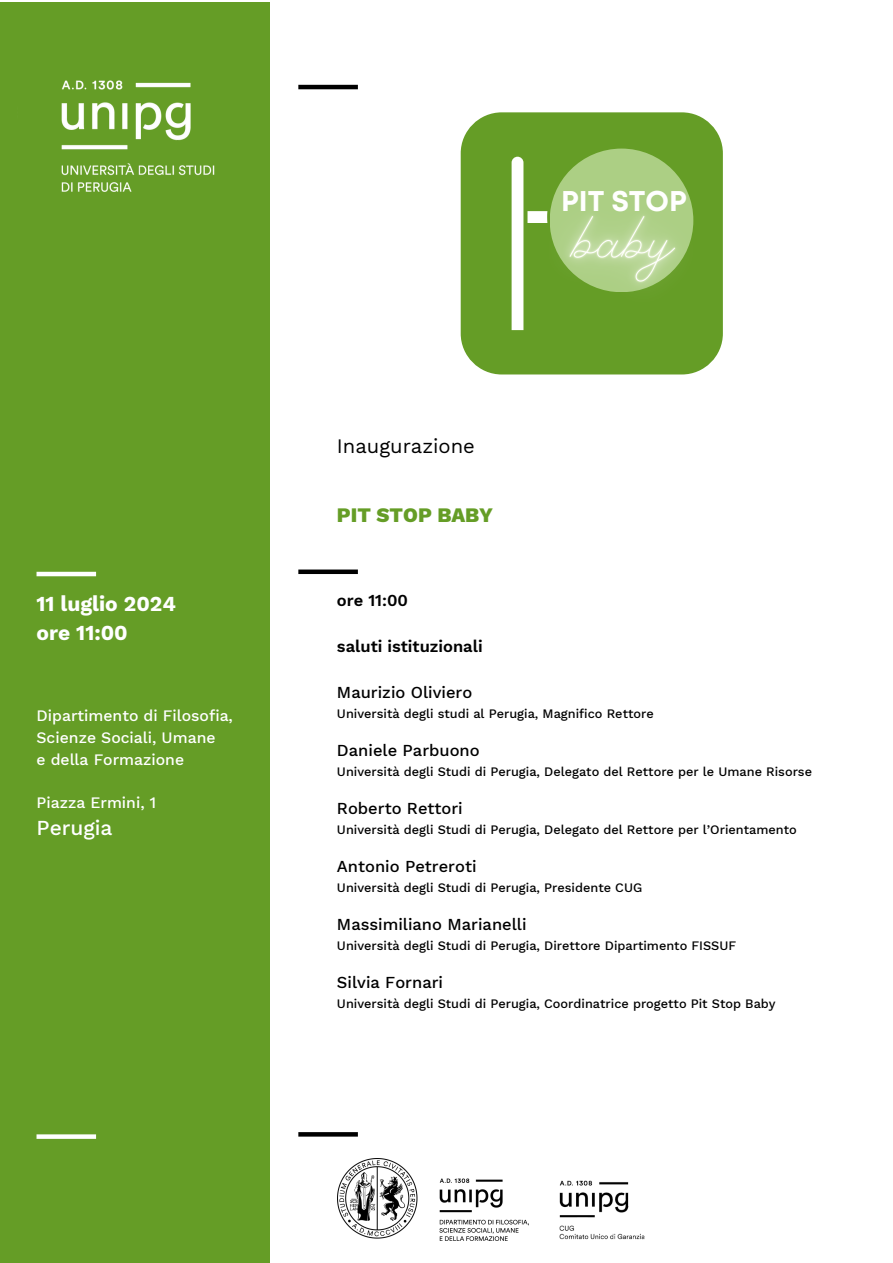
<style>
.page{position:relative;width:893px;height:1263px;background:#fff}
.page>*{position:absolute;margin:0;border:0;box-sizing:border-box;transform-origin:0 0}
.t1{font:700 28.5px "Mont";color:#fffffe}
.t2{font:700 21px/29.2px "Work Sans";color:#fff}
.t3{font:500 21px "Work Sans";color:#fff}
.t4{font:20.25px "Work Sans";color:#000}
.t5{font:800 20.25px "Work Sans";color:#659d26}
.t6{font:500 16.5px "Work Sans";color:#000}
.t7{font:600 16.5px "Work Sans";color:#000}
.t8{font:500 15.75px/21.9px "Work Sans";color:#fff}
.t9{font:500 12.75px "Work Sans";color:#000}
</style>
<div class="page">
<div style="left:0;top:523px;width:270px;height:740px;background:#659d26"></div>
<div style="left:0;top:2px;width:270px;height:529px;background:#659d26"></div>
<img style="left:559px;top:1180px;width:86px;height:60px">
<hr style="left:298px;top:85px;width:60px;height:4px;background:#000">
<div style="left:298px;top:569px;width:60px;height:5px;background:#000"></div>
<hr style="left:37px;top:572px;width:59px;height:4px;background:#fff">
<svg style="left:298px;top:1132px;width:60px;height:4px"></svg>
<div style="left:37px;top:1134px;width:59px;height:5px;background:#fff"></div>
<img style="left:61px;top:80px;width:154px;height:112px">
<div style="left:461px;top:112px;width:262px;height:262px;background:#659d26;border-radius:41px"></div>
<img style="left:338px;top:1158px;width:190px;height:83px">
<img style="left:511px;top:156px;width:212px;height:185px">
<p class="t2" style="left:37px;top:589px;width:141px">11 luglio 2024 ore 11:00</p>
<p class="t8" style="left:37px;top:704px;width:198px">Dipartimento di Filosofia,<br>Scienze Sociali, Umane<br>e della Formazione</p>
<p class="t8" style="left:37px;top:792px;width:121px">Piazza Ermini, 1</p>
<p class="t3" style="left:37px;top:816px;width:78px">Perugia</p>
<p class="t1" style="left:561px;top:190px;width:127px">PIT STOP</p>
<p class="t4" style="left:337px;top:434px;width:139px">Inaugurazione</p>
<p class="t5" style="left:337px;top:503px;width:158px">PIT STOP BABY</p>
<h6 class="t7" style="left:337px;top:591px;width:73px">ore 11:00</h6>
<p class="t7" style="left:337px;top:637px;width:147px">saluti istituzionali</p>
<h2 class="t6" style="left:337px;top:683px;width:137px">Maurizio Oliviero</h2>
<h5 class="t9" style="left:337px;top:706px;width:318px">Università degli studi al Perugia, Magnifico Rettore</h5>
<h3 class="t6" style="left:337px;top:741px;width:144px">Daniele Parbuono</h3>
<h6 class="t9" style="left:337px;top:764px;width:476px">Università degli Studi di Perugia, Delegato del Rettore per le Umane Risorse</h6>
<h6 class="t6" style="left:337px;top:799px;width:127px">Roberto Rettori</h6>
<p class="t9" style="left:337px;top:822px;width:461px">Università degli Studi di Perugia, Delegato del Rettore per l’Orientamento</p>
<p class="t6" style="left:337px;top:857px;width:141px">Antonio Petreroti</p>
<p class="t9" style="left:337px;top:880px;width:307px">Università degli Studi di Perugia, Presidente CUG</p>
<p class="t6" style="left:337px;top:915px;width:191px">Massimiliano Marianelli</p>
<p class="t9" style="left:337px;top:938px;width:401px">Università degli Studi di Perugia, Direttore Dipartimento FISSUF</p>
<p class="t6" style="left:337px;top:973px;width:108px">Silvia Fornari</p>
<p class="t9" style="left:337px;top:996px;width:440px">Università degli Studi di Perugia, Coordinatrice progetto Pit Stop Baby</p>
</div>
